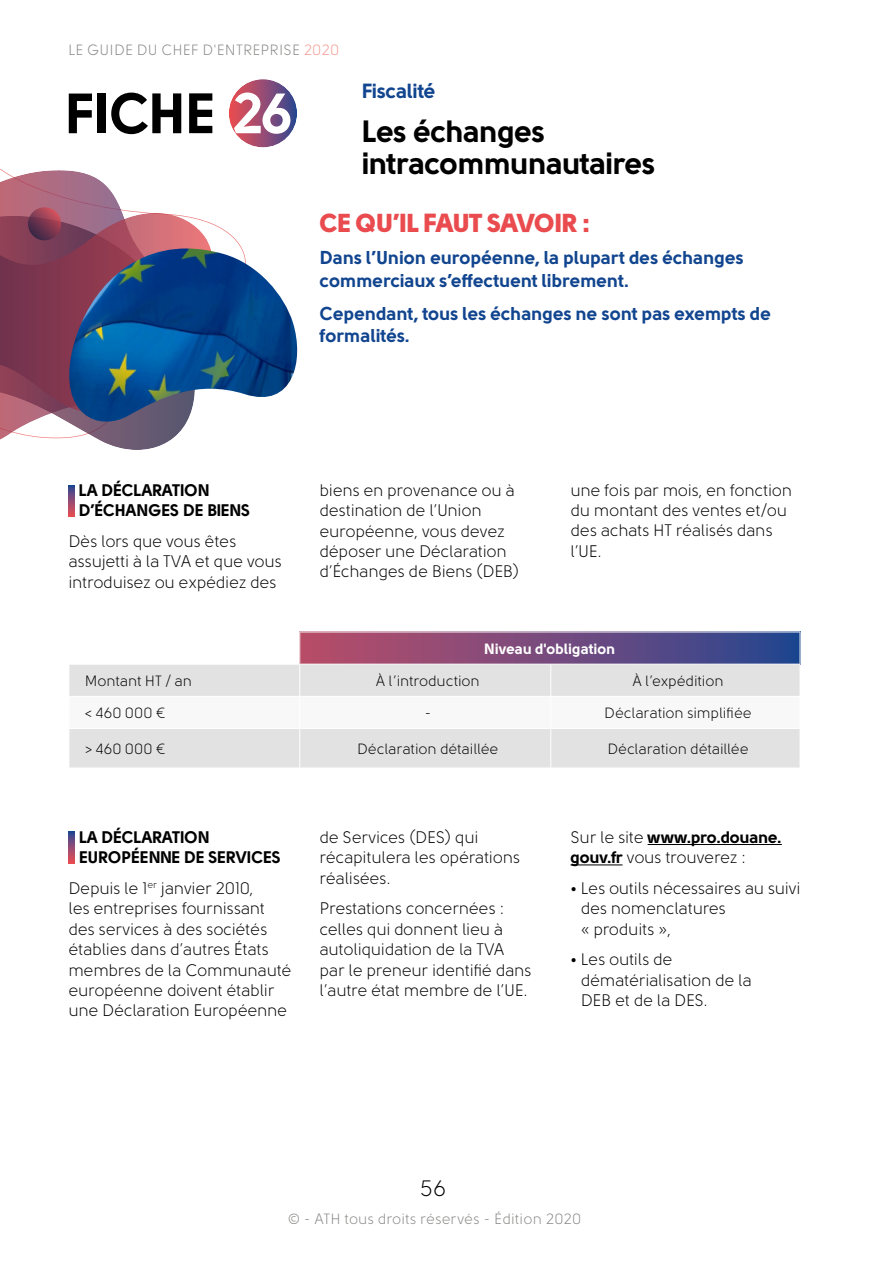
<style>
.page{position:relative;width:869px;height:1263px;background:#fff}
.page>*{position:absolute;margin:0;border:0;box-sizing:border-box;transform-origin:0 0}
.t1{font:30.75px/31.5px "Solomon Sans Bold";letter-spacing:-.025em;color:#000}
.t2{font:25.95px "Solomon Sans Black";letter-spacing:-.025em;color:#e94b4e}
.t3{font:22.35px "Solomon Sans Book";color:#000}
.t4{font:20.55px "Solomon Sans Bold";letter-spacing:-.01em;color:#11458f}
.t5{font:18.6px/22.4px "Solomon Sans Bold";letter-spacing:-.01em;color:#11458f}
.t6{font:16.65px/20.4px "Solomon Sans Book";letter-spacing:-.02em;color:#000}
.t7{font:16.65px/20.4px "Solomon Sans Bold";letter-spacing:-.02em;color:#000}
.t8{font:14.85px "Solomon Sans Book";letter-spacing:-.01em;color:#000}
.t9{font:14.85px "Solomon Sans Book";letter-spacing:.005em;color:#878786}
.t10{font:14.85px "Solomon Sans Bold";color:#fff}
.s1{color:#f3988e}
.s2{font-family:"Solomon Sans Book"}
.s3{font-family:"Solomon Sans Bold"}
</style>
<div class="page">
<div style="left:229px;top:79px;width:68px;height:68px;background:linear-gradient(to right,#f24e52,#374a93);border-radius:34px"></div>
<svg style="left:0;top:170px;width:237px;height:72px"></svg>
<svg style="left:0;top:412px;width:186px;height:38px"></svg>
<svg style="left:0;top:213px;width:213px;height:199px"></svg>
<svg style="left:28px;top:207px;width:33px;height:34px"></svg>
<img style="left:59px;top:248px;width:239px;height:175px">
<div style="left:300px;top:632px;width:499px;height:32px;background:linear-gradient(to right,#be4d69,#284691)"></div>
<div style="left:69px;top:665px;width:730px;height:103px;background:#e2e2e2"></div>
<svg style="left:69px;top:697px;width:730px;height:31px"></svg>
<hr style="left:299px;top:665px;width:1px;height:31px;background:#fff">
<hr style="left:550px;top:665px;width:1px;height:31px;background:#fff">
<hr style="left:68px;top:696px;width:232px;height:1px;background:#fff">
<hr style="left:300px;top:696px;width:250px;height:1px;background:#fff">
<hr style="left:299px;top:697px;width:1px;height:31px;background:#fff">
<hr style="left:550px;top:696px;width:250px;height:1px;background:#fff">
<hr style="left:550px;top:697px;width:1px;height:31px;background:#fff">
<hr style="left:68px;top:728px;width:232px;height:1px;background:#fff">
<hr style="left:300px;top:728px;width:250px;height:1px;background:#fff">
<hr style="left:299px;top:729px;width:1px;height:39px;background:#fff">
<hr style="left:550px;top:728px;width:250px;height:1px;background:#fff">
<hr style="left:550px;top:729px;width:1px;height:39px;background:#fff">
<hr style="left:647px;top:844px;width:134px;height:1px;background:#000">
<hr style="left:570px;top:865px;width:52px;height:1px;background:#000">
<svg style="left:68px;top:485px;width:6px;height:32px"></svg>
<svg style="left:68px;top:831px;width:6px;height:32px"></svg>
<p class="t9" style="left:68px;top:41px;width:272px">LE GUIDE DU CHEF D'ENTREPRISE <span class="s1">2020</span></p>
<p class="t4" style="left:362px;top:79px;width:75px">Fiscalité</p>
<h1 class="t1" style="left:362px;top:116px;width:295px;text-indent:-296px"><sup>FICHE</sup> <sup>26</sup> Les échanges intracommunautaires</h1>
<h2 class="t2" style="left:320px;top:207px;width:272px">CE QU’IL FAUT SAVOIR :</h2>
<p class="t5" style="left:320px;top:247px;width:425px">Dans l’Union européenne, la plupart des échanges commerciaux s’effectuent librement.</p>
<p class="t5" style="left:320px;top:302px;width:453px">Cependant, tous les échanges ne sont pas exempts de formalités.</p>
<p class="t7" style="left:79px;top:480px;width:173px">LA DÉCLARATION<br>D’ÉCHANGES DE BIENS</p>
<p class="t6" style="left:68px;top:531px;width:215px">Dès lors que vous êtes assujetti à la TVA et que vous introduisez ou expédiez des</p>
<p class="t6" style="left:319px;top:480px;width:201px">biens en provenance ou à destination de l’Union européenne, vous devez déposer une Déclaration d’Échanges de Biens (DEB)</p>
<p class="t6" style="left:570px;top:480px;width:223px">une fois par mois, en fonction du montant des ventes et/ou des achats HT réalisés dans l’UE.</p>
<p class="t10" style="left:484px;top:640px;width:133px">Niveau d'obligation</p>
<p class="t8" style="left:85px;top:672px;width:109px">Montant HT / an</p>
<p class="t8" style="left:376px;top:672px;width:105px">À l’introduction</p>
<p class="t8" style="left:632px;top:672px;width:93px">À l’expédition</p>
<p class="t8" style="left:85px;top:704px;width:83px">&lt; 460 000 €</p>
<p class="t8" style="left:424px;top:704px;width:8px">-</p>
<p class="t8" style="left:604px;top:704px;width:149px">Déclaration simplifiée</p>
<p class="t8" style="left:85px;top:740px;width:83px">&gt; 460 000 €</p>
<p class="t8" style="left:357px;top:740px;width:143px">Déclaration détaillée</p>
<p class="t8" style="left:607px;top:740px;width:143px">Déclaration détaillée</p>
<p class="t7" style="left:79px;top:827px;width:203px">LA DÉCLARATION<br>EUROPÉENNE DE SERVICES</p>
<p class="t6" style="left:68px;top:878px;width:225px">Depuis le 1<sup>er</sup> janvier 2010,<br>les entreprises fournissant des services à des sociétés établies dans d’autres États membres de la Communauté européenne doivent établir une Déclaration Européenne</p>
<p class="t6" style="left:319px;top:827px;width:202px">de Services (DES) qui récapitulera les opérations réalisées.</p>
<p class="t6" style="left:319px;top:898px;width:213px">Prestations concernées : celles qui donnent lieu à autoliquidation de la TVA par le preneur identifié dans l’autre état membre de l’UE.</p>
<p class="t7" style="left:570px;top:827px;width:213px"><span class="s2">Sur le site</span> www.pro.douane.</p>
<p class="t6" style="left:570px;top:847px;width:177px"><span class="s3">gouv.fr</span> vous trouverez :</p>
<p class="t6" style="left:580px;top:878px;width:221px;text-indent:-10px">• Les outils nécessaires au suivi des nomenclatures<br>« produits »,</p>
<p class="t6" style="left:580px;top:949px;width:173px;text-indent:-10px">• Les outils de dématérialisation de la<br>DEB et de la DES.</p>
<h3 class="t3" style="left:419px;top:1175px;width:28px">56</h3>
<p class="t9" style="left:287px;top:1211px;width:295px">© - ATH tous droits réservés - Édition 2020</p>
</div>
